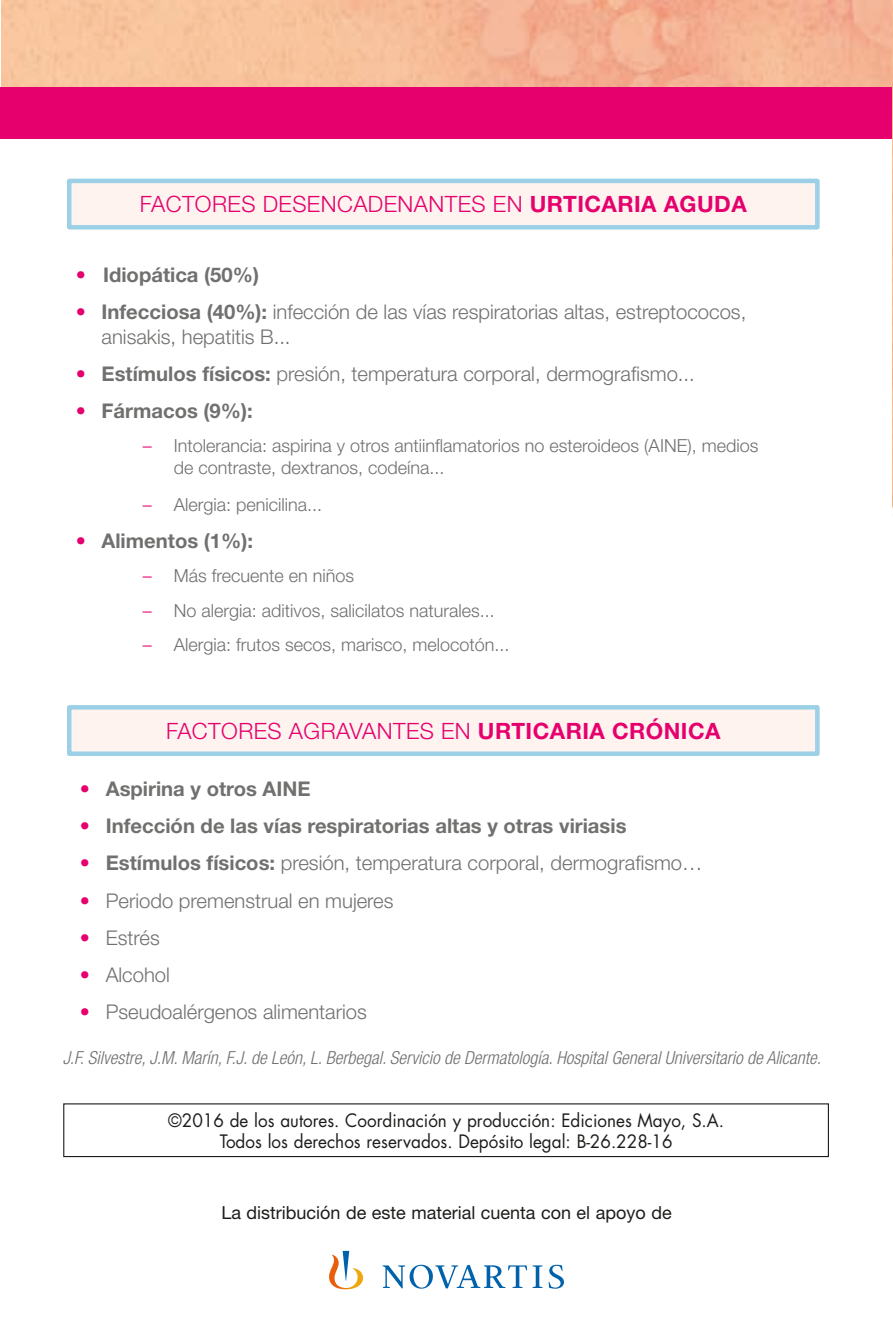
<style>
.page{position:relative;width:893px;height:1340px;background:#fff}
.page>*{position:absolute;margin:0;border:0;box-sizing:border-box;transform-origin:0 0}
.t1{font:300 22.5px "Helvetica Neue LT Std";letter-spacing:.02em;color:#e5006d}
.t2{font:300 20.25px/24.3px "Helvetica Neue LT Std";color:#70706f}
.t3{font:700 20.25px "Helvetica Neue LT Std";color:#70706f}
.t4{font:300 18px/21.6px "Helvetica Neue LT Std";color:#70706f}
.t5{font:18px/21.4px "Futura Std";color:#1d1d1b;text-align:center;scale:.95 1}
.t6{font:italic 300 condensed 18px "Helvetica Neue LT Std";color:#70706f}
.t7{font:18px "Helvetica Neue LT Std";color:#1d1d1b}
.s1{font-weight:700}
.s2{color:#e5006d}
.s3{font-weight:700;color:#e5006d}
</style>
<div class="page">
<div style="left:0;top:87px;width:893px;height:51px;background:#e5006d"></div>
<div style="left:67px;top:179px;width:753px;height:50px;background:#fef3ef;border:4px solid #9cd0e6"></div>
<div style="left:67px;top:705px;width:753px;height:51px;background:#fef3ef;border:4px solid #9cd0e6"></div>
<div style="left:63px;top:1103px;width:766px;height:54px;border:1px solid #1d1d1b"></div>
<img style="left:892px;top:0;width:1px;height:556px">
<svg style="left:329px;top:1250px;width:235px;height:39px"></svg>
<p class="t1" style="left:140px;top:190px;width:608px">FACTORES DESENCADENANTES EN <span class="s1">URTICARIA AGUDA</span></p>
<p class="t3" style="left:76px;top:262px;width:185px"><span class="s2">•</span> Idiopática (50%)</p>
<p class="t2" style="left:102px;top:299px;width:646px;text-indent:-26px"><span class="s3">•</span> <span class="s1">Infecciosa (40%):</span> infección de las vías respiratorias altas, estreptococos, anisakis, hepatitis B...</p>
<p class="t2" style="left:76px;top:361px;width:621px"><span class="s3">•</span> <span class="s1">Estímulos físicos:</span> presión, temperatura corporal, dermografismo...</p>
<p class="t3" style="left:76px;top:398px;width:178px"><span class="s2">•</span> Fármacos (9%):</p>
<p class="t4" style="left:174px;top:434px;width:586px;text-indent:-31px"><span class="s2">–</span> Intolerancia: aspirina y otros antiinflamatorios no esteroideos (AINE), medios de contraste, dextranos, codeína...</p>
<p class="t4" style="left:143px;top:493px;width:181px"><span class="s2">–</span> Alergia: penicilina...</p>
<p class="t3" style="left:76px;top:528px;width:179px"><span class="s2">•</span> Alimentos (1%):</p>
<p class="t4" style="left:143px;top:564px;width:213px"><span class="s2">–</span> Más frecuente en niños</p>
<p class="t4" style="left:143px;top:599px;width:354px"><span class="s2">–</span> No alergia: aditivos, salicilatos naturales...</p>
<p class="t4" style="left:143px;top:633px;width:368px"><span class="s2">–</span> Alergia: frutos secos, marisco, melocotón...</p>
<p class="t1" style="left:166px;top:716px;width:556px">FACTORES AGRAVANTES EN <span class="s1">URTICARIA CRÓNICA</span></p>
<p class="t3" style="left:80px;top:776px;width:232px"><span class="s2">•</span> Aspirina y otros AINE</p>
<p class="t3" style="left:80px;top:813px;width:548px"><span class="s2">•</span> Infección de las vías respiratorias altas y otras viriasis</p>
<p class="t2" style="left:80px;top:850px;width:624px"><span class="s3">•</span> <span class="s1">Estímulos físicos:</span> presión, temperatura corporal, dermografismo…</p>
<p class="t2" style="left:80px;top:887px;width:315px"><span class="s2">•</span> Periodo premenstrual en mujeres</p>
<p class="t2" style="left:80px;top:924px;width:81px"><span class="s2">•</span> Estrés</p>
<p class="t2" style="left:80px;top:961px;width:91px"><span class="s2">•</span> Alcohol</p>
<p class="t2" style="left:80px;top:998px;width:288px"><span class="s2">•</span> Pseudoalérgenos alimentarios</p>
<p class="t6" style="left:63px;top:1047px;width:760px">J.F. Silvestre, J.M. Marín, F.J. de León, L. Berbegal. Servicio de Dermatología. Hospital General Universitario de Alicante.</p>
<p class="t5" style="left:168px;top:1109px;width:587px">©2016 de los autores. Coordinación y producción: Ediciones Mayo, S.A.<br>Todos los derechos reservados. Depósito legal: B-26.228-16</p>
<p class="t7" style="left:221px;top:1202px;width:452px">La distribución de este material cuenta con el apoyo de</p>
</div>
